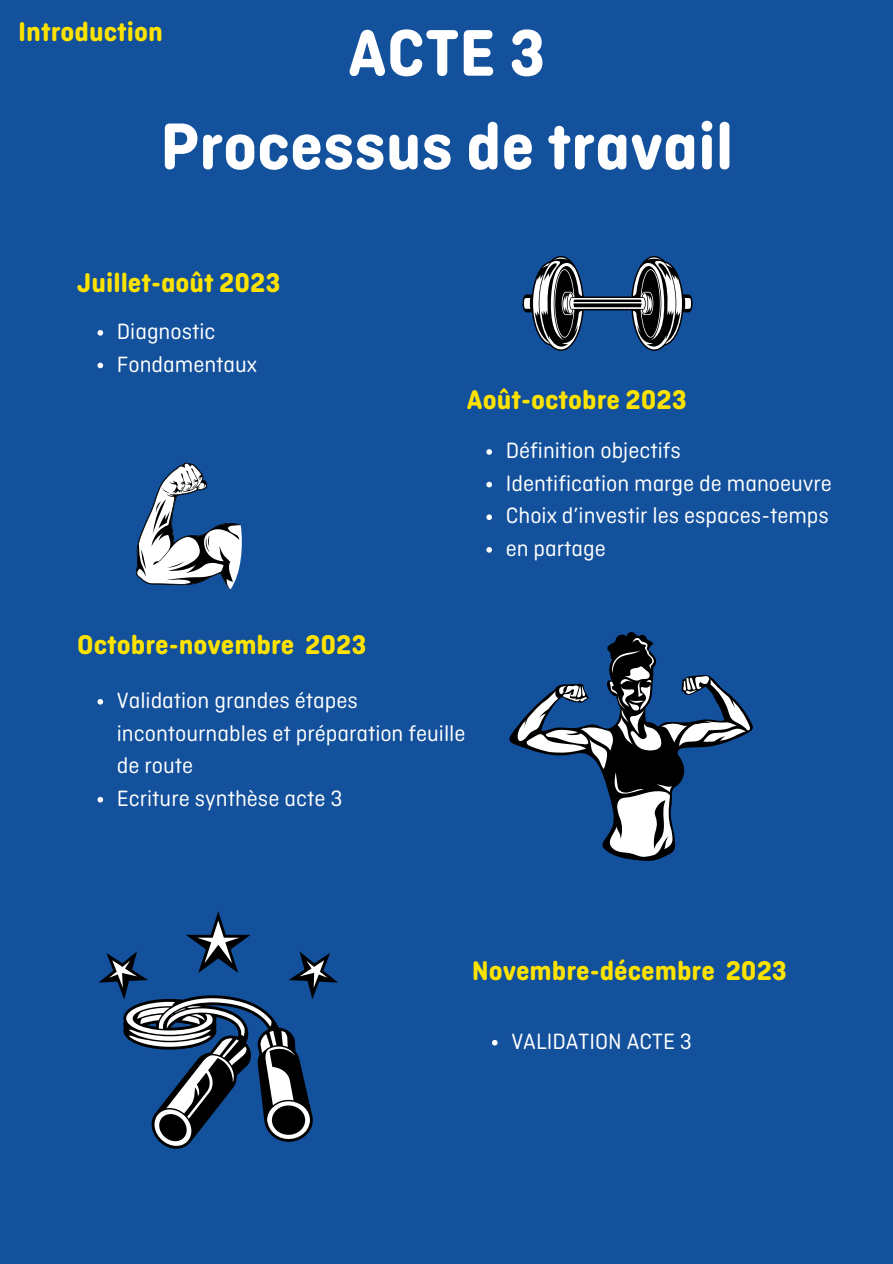
<style>
.page{position:relative;width:893px;height:1264px;background:#fff}
.page>*{position:absolute;margin:0;border:0;box-sizing:border-box;transform-origin:0 0}
.t1{font:700 69.45px/93.3px "Ciutadella Rounded";color:#fff;text-align:center}
.t2{font:700 28.5px "Ciutadella Rounded";color:#ffe300}
.t3{font:23.25px/32.7px "Ciutadella Rounded";color:#fff}
</style>
<div class="page">
<div style="left:0;top:0;width:892px;height:1263px;background:#13519c"></div>
<svg style="left:522px;top:256px;width:170px;height:95px"></svg>
<svg style="left:136px;top:462px;width:106px;height:127px"></svg>
<svg style="left:517px;top:632px;width:233px;height:226px"></svg>
<svg style="left:103px;top:915px;width:230px;height:232px"></svg>
<svg style="left:486px;top:449px;width:6px;height:6px"></svg>
<svg style="left:486px;top:482px;width:6px;height:5px"></svg>
<svg style="left:486px;top:514px;width:6px;height:6px"></svg>
<svg style="left:486px;top:547px;width:6px;height:5px"></svg>
<svg style="left:97px;top:330px;width:6px;height:5px"></svg>
<svg style="left:97px;top:362px;width:6px;height:6px"></svg>
<svg style="left:97px;top:699px;width:6px;height:5px"></svg>
<svg style="left:97px;top:797px;width:6px;height:5px"></svg>
<svg style="left:492px;top:1039px;width:5px;height:6px"></svg>
<p class="t2" style="left:18px;top:19px;width:146px">Introduction</p>
<h2 class="t1" style="left:160px;top:12px;width:575px">ACTE 3<br>Processus de travail</h2>
<h1 class="t2" style="left:77px;top:270px;width:205px">Juillet-août 2023</h1>
<p class="t3" style="left:117px;top:317px;width:100px">Diagnostic</p>
<h2 class="t3" style="left:117px;top:349px;width:142px">Fondamentaux</h2>
<p class="t2" style="left:77px;top:632px;width:291px">Octobre-novembre 2023</p>
<h2 class="t2" style="left:467px;top:388px;width:221px">Août-octobre 2023</h2>
<p class="t3" style="left:505px;top:436px;width:177px">Définition objectifs</p>
<p class="t3" style="left:505px;top:468px;width:328px">Identification marge de manoeuvre</p>
<p class="t3" style="left:505px;top:501px;width:325px">Choix d’investir les espaces-temps</p>
<h2 class="t3" style="left:505px;top:534px;width:101px">en partage</h2>
<p class="t3" style="left:117px;top:685px;width:350px">Validation grandes étapes incontournables et préparation feuille de route</p>
<p class="t3" style="left:117px;top:783px;width:227px">Ecriture synthèse acte 3</p>
<p class="t2" style="left:471px;top:958px;width:317px">Novembre-décembre 2023</p>
<p class="t3" style="left:511px;top:1026px;width:182px">VALIDATION ACTE 3</p>
</div>
